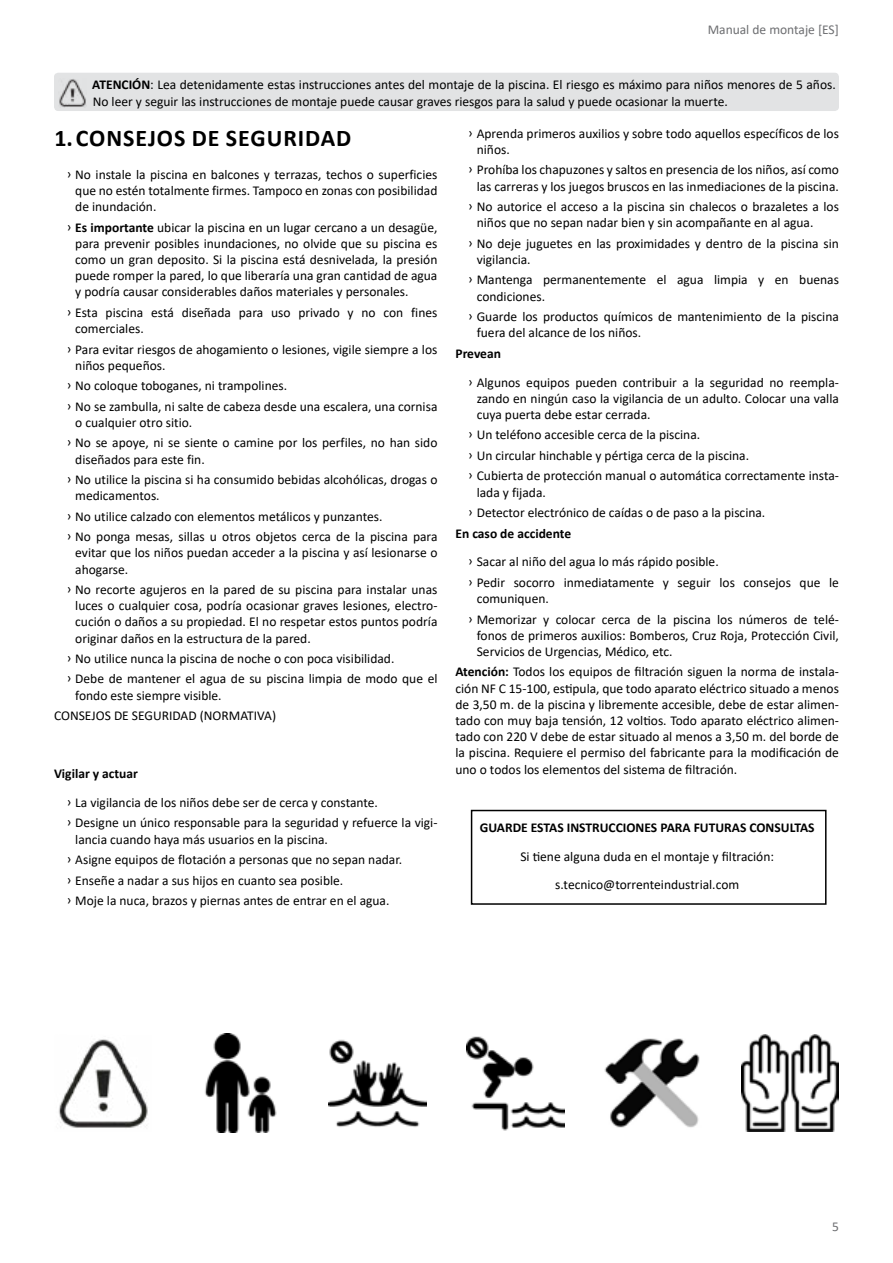
<style>
.page{position:relative;width:893px;height:1263px;background:#fff}
.page>*{position:absolute;margin:0;border:0;box-sizing:border-box;transform-origin:0 0}
.t1{font:700 24px "Calibri";letter-spacing:.04em;color:#000}
.t2{font:13.5px/16.2px "Calibri";color:#000}
.t3{font:700 13.5px "Calibri";color:#000}
.t4{font:13.5px "Calibri";color:#6d6e71}
.s1{font-weight:700}
</style>
<div class="page">
<div style="left:54px;top:73px;width:785px;height:38px;background:#e2e3e4;border-radius:4px"></div>
<img style="left:59px;top:79px;width:27px;height:28px">
<img style="left:58px;top:1039px;width:90px;height:89px">
<img style="left:205px;top:1034px;width:72px;height:98px">
<img style="left:466px;top:1036px;width:98px;height:95px">
<img style="left:329px;top:1039px;width:98px;height:88px">
<img style="left:604px;top:1038px;width:96px;height:90px">
<img style="left:741px;top:1034px;width:98px;height:97px">
<div style="left:471px;top:810px;width:355px;height:95px;border:2px solid #000"></div>
<p class="t4" style="left:708px;top:21px;width:133px">Manual de montaje [ES]</p>
<p class="t2" style="left:93px;top:76px;width:744px;text-indent:40px"><span class="s1">ÓN</span>: Lea detenidamente estas instrucciones antes del montaje de la piscina. El riesgo es máximo para niños menores de 5 años.<br>No leer y seguir las instrucciones de montaje puede causar graves riesgos para la salud y puede ocasionar la muerte.</p>
<p class="t3" style="left:92px;top:75px;width:8px">ATENCI</p>
<h1 class="t1" style="left:54px;top:121px;width:298px">1.Consejos de seguridad</h1>
<p class="t2" style="left:75px;top:166px;width:364px;text-align:justify;text-indent:-9px">ͧ No instale la piscina en balcones y terrazas, techos o superficies que no estén totalmente firmes. Tampoco en zonas con posibilidad de inundación.</p>
<p class="t2" style="left:75px;top:219px;width:364px;text-align:justify;text-indent:-9px">ͧ <span class="s1">Es importante</span> ubicar la piscina en un lugar cercano a un desagüe, para prevenir posibles inundaciones, no olvide que su piscina es como un gran deposito. Si la piscina está desnivelada, la presión puede romper la pared, lo que liberaría una gran cantidad de agua y podría causar considerables daños materiales y personales.</p>
<p class="t2" style="left:75px;top:304px;width:364px;text-indent:-9px">ͧ Esta piscina está diseñada para uso privado y no con fines comerciales.</p>
<p class="t2" style="left:75px;top:341px;width:364px;text-indent:-9px">ͧ Para evitar riesgos de ahogamiento o lesiones, vigile siempre a los niños pequeños.</p>
<p class="t2" style="left:67px;top:375px;width:372px;line-height:20.4px">ͧ No coloque toboganes, ni trampolines.<br>ͧ No se zambulla, ni salte de cabeza desde una escalera, una cornisa</p>
<p class="t2" style="left:67px;top:412px;width:372px;line-height:20.4px;text-indent:9px">o cualquier otro sitio.<br>ͧ No se apoye, ni se siente o camine por los perfiles, no han sido</p>
<p class="t2" style="left:67px;top:448px;width:372px;line-height:20.4px;text-indent:9px">diseñados para este fin.<br>ͧ No utilice la piscina si ha consumido bebidas alcohólicas, drogas o</p>
<p class="t2" style="left:67px;top:485px;width:372px;line-height:20.4px;text-indent:9px">medicamentos.<br>ͧ No utilice calzado con elementos metálicos y punzantes.<br>ͧ No ponga mesas, sillas u otros objetos cerca de la piscina para</p>
<p class="t2" style="left:75px;top:544px;width:364px">evitar que los niños puedan acceder a la piscina y así lesionarse o ahogarse.</p>
<p class="t2" style="left:75px;top:581px;width:364px;text-align:justify;text-indent:-9px">ͧ No recorte agujeros en la pared de su piscina para instalar unas luces o cualquier cosa, podría ocasionar graves lesiones, electro&shy;cución o daños a su propiedad. El no respetar estos puntos podría originar daños en la estructura de la pared.</p>
<p class="t2" style="left:67px;top:648px;width:372px;line-height:20.4px">ͧ No utilice nunca la piscina de noche o con poca visibilidad.<br>ͧ Debe de mantener el agua de su piscina limpia de modo que el</p>
<p class="t2" style="left:54px;top:685px;width:224px;line-height:20.4px;text-indent:21px">fondo este siempre visible.<br>CONSEJOS DE SEGURIDAD (NORMATIVA)</p>
<p class="t3" style="left:54px;top:764px;width:86px">Vigilar y actuar</p>
<p class="t2" style="left:67px;top:792px;width:372px;line-height:20.4px">ͧ La vigilancia de los niños debe ser de cerca y constante.<br>ͧ Designe un único responsable para la seguridad y refuerce la vigi-</p>
<p class="t2" style="left:67px;top:829px;width:337px;line-height:20.4px;text-indent:9px">lancia cuando haya más usuarios en la piscina.<br>ͧ Asigne equipos de flotación a personas que no sepan nadar. ͧ Enseñe a nadar a sus hijos en cuanto sea posible.<br>ͧ Moje la nuca, brazos y piernas antes de entrar en el agua.</p>
<p class="t2" style="left:477px;top:125px;width:364px;text-indent:-9px">ͧ Aprenda primeros auxilios y sobre todo aquellos específicos de los niños.</p>
<p class="t2" style="left:468px;top:161px;width:372px;text-align:right">ͧ Prohíba los chapuzones y saltos en presencia de los niños, así como las carreras y los juegos bruscos en las inmediaciones de la piscina.</p>
<p class="t2" style="left:477px;top:198px;width:364px;text-indent:-9px">ͧ No autorice el acceso a la piscina sin chalecos o brazaletes a los niños que no sepan nadar bien y sin acompañante en al agua.</p>
<p class="t2" style="left:477px;top:235px;width:364px;text-indent:-9px">ͧ No deje juguetes en las proximidades y dentro de la piscina sin vigilancia.</p>
<p class="t2" style="left:477px;top:271px;width:364px;text-indent:-9px">ͧ Mantenga permanentemente el agua limpia y en buenas condiciones.</p>
<p class="t2" style="left:477px;top:308px;width:364px;text-indent:-9px">ͧ Guarde los productos químicos de mantenimiento de la piscina fuera del alcance de los niños.</p>
<p class="t3" style="left:455px;top:344px;width:47px">Prevean</p>
<p class="t2" style="left:477px;top:374px;width:364px;text-align:justify;text-indent:-9px">ͧ Algunos equipos pueden contribuir a la seguridad no reempla&shy;zando en ningún caso la vigilancia de un adulto. Colocar una valla cuya puerta debe estar cerrada.</p>
<p class="t2" style="left:468px;top:424px;width:372px;line-height:20.4px">ͧ Un teléfono accesible cerca de la piscina.<br>ͧ Un circular hinchable y pértiga cerca de la piscina.<br>ͧ Cubierta de protección manual o automática correctamente insta-</p>
<p class="t2" style="left:468px;top:482px;width:299px;line-height:20.4px;text-indent:9px">lada y fijada.<br>ͧ Detector electrónico de caídas o de paso a la piscina.</p>
<p class="t3" style="left:455px;top:523px;width:117px">En caso de accidente</p>
<p class="t2" style="left:468px;top:551px;width:372px;line-height:20.4px">ͧ Sacar al niño del agua lo más rápido posible.<br>ͧ Pedir socorro inmediatamente y seguir los consejos que le</p>
<p class="t2" style="left:468px;top:588px;width:372px;line-height:20.4px;text-indent:9px">comuniquen.<br>ͧ Memorizar y colocar cerca de la piscina los números de telé-</p>
<p class="t2" style="left:477px;top:627px;width:364px">fonos de primeros auxilios: Bomberos, Cruz Roja, Protección Civil,<br>Servicios de Urgencias, Médico, etc.</p>
<p class="t2" style="left:455px;top:663px;width:385px;text-align:justify"><span class="s1">Atención:</span> Todos los equipos de filtración siguen la norma de instala&shy;ción NF C 15-100, estipula, que todo aparato eléctrico situado a menos de 3,50 m. de la piscina y libremente accesible, debe de estar alimen&shy;tado con muy baja tensión, 12 voltios. Todo aparato eléctrico alimen&shy;tado con 220 V debe de estar situado al menos a 3,50 m. del borde de la piscina. Requiere el permiso del fabricante para la modificación de uno o todos los elementos del sistema de filtración.</p>
<p class="t3" style="left:480px;top:817px;width:9px">GUARDE</p>
<p class="t3" style="left:531px;top:817px;width:8px">ESTAS</p>
<p class="t3" style="left:567px;top:817px;width:8px">INSTRUCCIONES</p>
<p class="t3" style="left:660px;top:817px;width:16px">PARA</p>
<p class="t3" style="left:694px;top:817px;width:15px">FUTURAS</p>
<p class="t3" style="left:749px;top:817px;width:9px">CONSULTAS</p>
<p class="t2" style="left:520px;top:841px;width:255px;line-height:29px;text-align:center">Si tiene alguna duda en el montaje y filtración: s.tecnico@torrenteindustrial.com</p>
<p class="t4" style="left:832px;top:1217px;width:8px">5</p>
</div>
